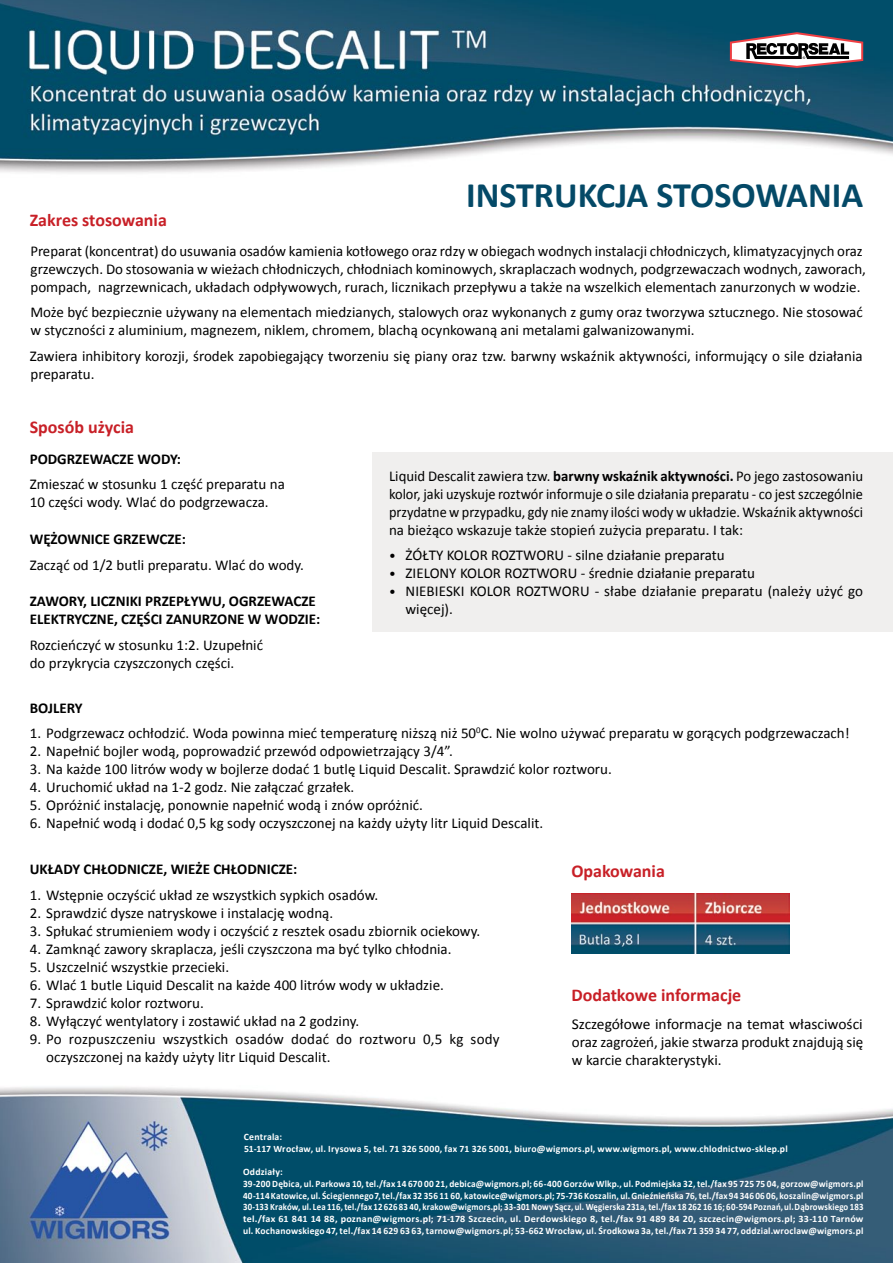
<style>
.page{position:relative;width:893px;height:1263px;background:#fff}
.page>*{position:absolute;margin:0;border:0;box-sizing:border-box;transform-origin:0 0}
.t1{font:700 36px "Calibri";color:#044967}
.t2{font:700 18px "Calibri";color:#c82027}
.t3{font:15px/18px "Calibri";color:#000}
.t4{font:700 15px/18px "Calibri";color:#000}
.t5{font:700 9.75px/11.7px "Calibri";letter-spacing:.02em;color:#fff}
.s1{font-weight:700}
.s2{font-size:13.5px}
</style>
<div class="page">
<img style="left:0;top:0;width:893px;height:173px">
<img style="left:0;top:1087px;width:893px;height:176px">
<div style="left:372px;top:452px;width:521px;height:179px;background:#f0efee"></div>
<img style="left:571px;top:894px;width:218px;height:60px">
<svg style="left:730px;top:32px;width:133px;height:36px"></svg>
<p class="t2" style="left:30px;top:209px;width:139px">Zakres stosowania</p>
<h1 class="t1" style="left:466px;top:172px;width:399px">INSTRUKCJA STOSOWANIA</h1>
<p class="t3" style="left:30px;top:241px;width:837px">Preparat (koncentrat) do usuwania osadów kamienia kotłowego oraz rdzy w obiegach wodnych instalacji chłodniczych, klimatyzacyjnych oraz grzewczych. Do stosowania w wieżach chłodniczych, chłodniach kominowych, skraplaczach wodnych, podgrzewaczach wodnych, zaworach, pompach, nagrzewnicach, układach odpływowych, rurach, licznikach przepływu a także na wszelkich elementach zanurzonych w wodzie.</p>
<p class="t3" style="left:30px;top:303px;width:834px">Może być bezpiecznie używany na elementach miedzianych, stalowych oraz wykonanych z gumy oraz tworzywa sztucznego. Nie stosować w styczności z aluminium, magnezem, niklem, chromem, blachą ocynkowaną ani metalami galwanizowanymi.</p>
<p class="t3" style="left:30px;top:346px;width:834px">Zawiera inhibitory korozji, środek zapobiegający tworzeniu się piany oraz tzw. barwny wskaźnik aktywności, informujący o sile działania preparatu.</p>
<p class="t2" style="left:30px;top:416px;width:106px">Sposób użycia</p>
<p class="t4" style="left:30px;top:449px;width:153px">PODGRZEWACZE WODY:</p>
<p class="t3" style="left:30px;top:474px;width:257px">Zmieszać w stosunku 1 część preparatu na<br>10 części wody. Wlać do podgrzewacza.</p>
<p class="t4" style="left:30px;top:529px;width:158px">WĘŻOWNICE GRZEWCZE:</p>
<p class="t3" style="left:30px;top:555px;width:276px">Zacząć od 1/2 butli preparatu. Wlać do wody.</p>
<p class="t4" style="left:30px;top:592px;width:292px">ZAWORY, LICZNIKI PRZEPŁYWU, OGRZEWACZE<br>ELEKTRYCZNE, CZĘŚCI ZANURZONE W WODZIE:</p>
<p class="t3" style="left:30px;top:635px;width:235px">Rozcieńczyć w stosunku 1:2. Uzupełnić do przykrycia czyszczonych części.</p>
<p class="t3" style="left:389px;top:466px;width:476px;text-align:justify">Liquid Descalit zawiera tzw. <span class="s1">barwny wskaźnik aktywności.</span> Po jego zastosowaniu kolor, jaki uzyskuje roztwór informuje o sile działania preparatu - co jest szczególnie przydatne w przypadku, gdy nie znamy ilości wody w układzie. Wskaźnik aktywności na bieżąco wskazuje także stopień zużycia preparatu. I tak:</p>
<p class="t3" style="left:389px;top:546px;width:337px"><span class="s2">•</span> ŻÓŁTY KOLOR ROZTWORU - silne działanie preparatu</p>
<p class="t3" style="left:389px;top:564px;width:367px"><span class="s2">•</span> ZIELONY KOLOR ROZTWORU - średnie działanie preparatu</p>
<p class="t3" style="left:406px;top:582px;width:459px;text-indent:-16px"><span class="s2">•</span> NIEBIESKI KOLOR ROZTWORU - słabe działanie preparatu (należy użyć go więcej).</p>
<p class="t4" style="left:30px;top:698px;width:54px">BOJLERY</p>
<p class="t3" style="left:30px;top:723px;width:821px">1. Podgrzewacz ochłodzić. Woda powinna mieć temperaturę niższą niż 50<sup>0</sup>C. Nie wolno używać preparatu w gorących podgrzewaczach!</p>
<p class="t3" style="left:30px;top:741px;width:425px">2. Napełnić bojler wodą, poprowadzić przewód odpowietrzający 3/4”.</p>
<p class="t3" style="left:30px;top:759px;width:583px">3. Na każde 100 litrów wody w bojlerze dodać 1 butlę Liquid Descalit. Sprawdzić kolor roztworu.</p>
<p class="t3" style="left:30px;top:777px;width:326px">4. Uruchomić układ na 1-2 godz. Nie załączać grzałek.</p>
<p class="t3" style="left:30px;top:795px;width:395px">5. Opróżnić instalację, ponownie napełnić wodą i znów opróżnić.</p>
<p class="t3" style="left:30px;top:813px;width:515px">6. Napełnić wodą i dodać 0,5 kg sody oczyszczonej na każdy użyty litr Liquid Descalit.</p>
<p class="t4" style="left:30px;top:860px;width:269px">UKŁADY CHŁODNICZE, WIEŻE CHŁODNICZE:</p>
<p class="t3" style="left:30px;top:885px;width:350px">1. Wstępnie oczyścić układ ze wszystkich sypkich osadów.</p>
<p class="t3" style="left:30px;top:903px;width:305px">2. Sprawdzić dysze natryskowe i instalację wodną.</p>
<p class="t3" style="left:30px;top:921px;width:452px">3. Spłukać strumieniem wody i oczyścić z resztek osadu zbiornik ociekowy.</p>
<p class="t3" style="left:30px;top:939px;width:423px">4. Zamknąć zawory skraplacza, jeśli czyszczona ma być tylko chłodnia.</p>
<p class="t3" style="left:30px;top:957px;width:201px">5. Uszczelnić wszystkie przecieki.</p>
<p class="t3" style="left:30px;top:975px;width:416px">6. Wlać 1 butle Liquid Descalit na każde 400 litrów wody w układzie.</p>
<p class="t3" style="left:30px;top:993px;width:176px">7. Sprawdzić kolor roztworu.</p>
<p class="t3" style="left:30px;top:1011px;width:331px">8. Wyłączyć wentylatory i zostawić układ na 2 godziny.</p>
<p class="t3" style="left:46px;top:1029px;width:455px;text-indent:-16px">9. Po rozpuszczeniu wszystkich osadów dodać do roztworu 0,5 kg sody oczyszczonej na każdy użyty litr Liquid Descalit.</p>
<p class="t2" style="left:571px;top:859px;width:95px">Opakowania</p>
<p class="t2" style="left:571px;top:984px;width:171px">Dodatkowe informacje</p>
<p class="t3" style="left:572px;top:1014px;width:293px;text-align:justify">Szczegółowe informacje na temat własciwości oraz zagrożeń, jakie stwarza produkt znajdują się w karcie charakterystyki.</p>
<p class="t5" style="left:244px;top:1131px;width:545px">Centrala:<br>51-117 Wrocław, ul. Irysowa 5, tel. 71 326 5000, fax 71 326 5001, biuro@wigmors.pl, www.wigmors.pl, www.chlodnictwo-sklep.pl</p>
<p class="t5" style="left:243px;top:1166px;width:622px">Oddziały:<br>39-200 Dębica, ul. Parkowa 10, tel./fax 14 670 00 21, debica@wigmors.pl; 66-400 Gorzów Wlkp., ul. Podmiejska 32, tel./fax 95 725 75 04, gorzow@wigmors.pl 40-114 Katowice, ul. Ściegiennego 7, tel./fax 32 356 11 60, katowice@wigmors.pl; 75-736 Koszalin, ul. Gnieźnieńska 76, tel./fax 94 346 06 06, koszalin@wigmors.pl 30-133 Kraków, ul. Lea 116, tel./fax 12 626 83 40, krakow@wigmors.pl; 33-301 Nowy Sącz, ul. Węgierska 231a, tel./fax 18 262 16 16; 60-594 Poznań, ul. Dąbrowskiego 183 tel./fax 61 841 14 88, poznan@wigmors.pl; 71-178 Szczecin, ul. Derdowskiego 8, tel./fax 91 489 84 20, szczecin@wigmors.pl; 33-110 Tarnów ul. Kochanowskiego 47, tel./fax 14 629 63 63, tarnow@wigmors.pl; 53-662 Wrocław, ul. Środkowa 3a, tel./fax 71 359 34 77, oddzial.wroclaw@wigmors.pl</p>
</div>
